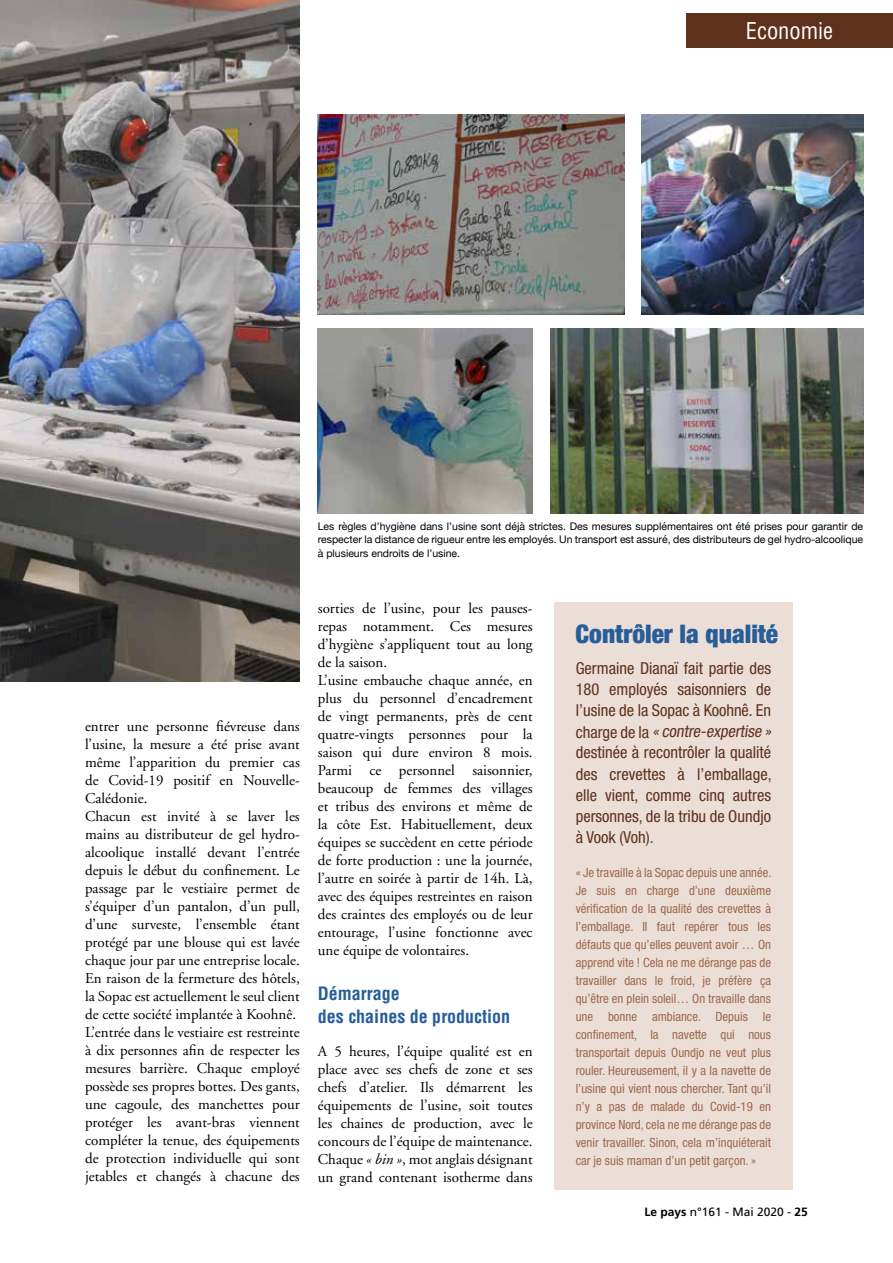
<style>
.page{position:relative;width:893px;height:1263px;background:#fff}
.page>*{position:absolute;margin:0;border:0;box-sizing:border-box;transform-origin:0 0}
.t1{font:900 condensed 25.5px "Helvetica Neue";color:#265d9a}
.t2{font:condensed 22.5px "Helvetica";color:#fff}
.t3{font:700 condensed 18px/23.2px "Helvetica";color:#265d9a}
.t4{font:condensed 16.5px/21px "Helvetica Neue";color:#5e311c}
.t5{font:15px/18px "Adobe Garamond";color:#000}
.t6{font:condensed 12.75px/18px "Helvetica Neue";color:#9f684d;text-align:justify}
.t7{font:12px "Frutiger";color:#000}
.t8{font:10.5px/13.5px "Helvetica Neue";color:#000;text-align:justify}
.s1{font-style:italic}
.s2{font-weight:700}
</style>
<div class="page">
<div style="left:554px;top:602px;width:239px;height:587px;background:#eaded6"></div>
<img style="left:0;top:0;width:300px;height:681px">
<img style="left:318px;top:115px;width:306px;height:199px">
<img style="left:318px;top:329px;width:215px;height:184px">
<img style="left:642px;top:115px;width:221px;height:199px">
<img style="left:551px;top:329px;width:312px;height:184px">
<div style="left:686px;top:13px;width:207px;height:34px;background:#5e311c"></div>
<h2 class="t2" style="left:746px;top:17px;width:89px">Economie</h2>
<p class="t5" style="left:85px;top:717px;width:216px">entrer une personne fiévreuse dans l’usine, la mesure a été prise avant même l’apparition du premier cas de Covid-19 positif en Nouvelle-Calédonie.<br>Chacun est invité à se laver les mains au distributeur de gel hydro&shy;alcoolique installé devant l’entrée depuis le début du confinement. Le passage par le vestiaire permet de s’équiper d’un pantalon, d’un pull, d’une surveste, l’ensemble étant protégé par une blouse qui est lavée chaque jour par une entreprise locale.<br>En raison de la fermeture des hôtels, la Sopac est actuellement le seul client de cette société implantée à Koohnê.<br>L’entrée dans le vestiaire est restreinte à dix personnes afin de respecter les mesures barrière. Chaque employé possède ses propres bottes. Des gants, une cagoule, des manchettes pour protéger les avant-bras viennent compléter la tenue, des équipements de protection individuelle qui sont jetables et changés à chacune des</p>
<p class="t8" style="left:318px;top:520px;width:547px">Les règles d’hygiène dans l’usine sont déjà strictes. Des mesures supplémentaires ont été prises pour garantir de respecter la distance de rigueur entre les employés. Un transport est assuré, des distributeurs de gel hydro-alcoolique à plusieurs endroits de l’usine.</p>
<p class="t5" style="left:318px;top:600px;width:216px">sorties de l’usine, pour les pauses&shy;repas notamment. Ces mesures d’hygiène s’appliquent tout au long de la saison.<br>L’usine embauche chaque année, en plus du personnel d’encadrement de vingt permanents, près de cent quatre-vingts personnes pour la saison qui dure environ 8 mois.<br>Parmi ce personnel saisonnier, beaucoup de femmes des villages et tribus des environs et même de la côte Est. Habituellement, deux équipes se succèdent en cette période de forte production : une la journée, l’autre en soirée à partir de 14h. Là, avec des équipes restreintes en raison des craintes des employés ou de leur entourage, l’usine fonctionne avec une équipe de volontaires.</p>
<p class="t3" style="left:318px;top:981px;width:194px">Démarrage<br>des chaines de production</p>
<p class="t5" style="left:318px;top:1042px;width:216px;text-align:justify">A 5 heures, l’équipe qualité est en place avec ses chefs de zone et ses chefs d’atelier. Ils démarrent les équipements de l’usine, soit toutes les chaines de production, avec le concours de l’équipe de maintenance.<br>Chaque <span class="s1">« bin »</span>, mot anglais désignant un grand contenant isotherme dans</p>
<h1 class="t1" style="left:576px;top:613px;width:204px">Contrôler la qualité</h1>
<p class="t4" style="left:576px;top:658px;width:200px">Germaine Dianaï fait partie des<br>180 employés saisonniers de l’usine de la Sopac à Koohnê. En c h a r g e d e l a <span class="s1">« contre-expertise » </span>destinée à recontrôler la qualité des crevettes à l’emballage, elle vient, comme cinq autres personnes, de la tribu de Oundjo à Vook (Voh).</p>
<p class="t6" style="left:576px;top:863px;width:197px">« Je travaille à la Sopac depuis une année.<br>Je suis en charge d’une deuxième vérification de la qualité des crevettes à l’emballage. Il faut repérer tous les défauts que qu’elles peuvent avoir … On apprend vite ! Cela ne me dérange pas de travailler dans le froid, je préfère ça qu’être en plein soleil… On travaille dans une bonne ambiance. Depuis le confinement, la navette qui nous transportait depuis Oundjo ne veut plus rouler. Heureusement, il y a la navette de l’usine qui vient nous chercher. Tant qu’il n’y a pas de malade du Covid-19 en province Nord, cela ne me dérange pas de venir travailler. Sinon, cela m’inquiéterait car je suis maman d’un petit garçon. »</p>
<p class="t7" style="left:644px;top:1204px;width:165px"><span class="s2">Le pays</span> n°161 - Mai 2020 - <span class="s2">25</span></p>
</div>
